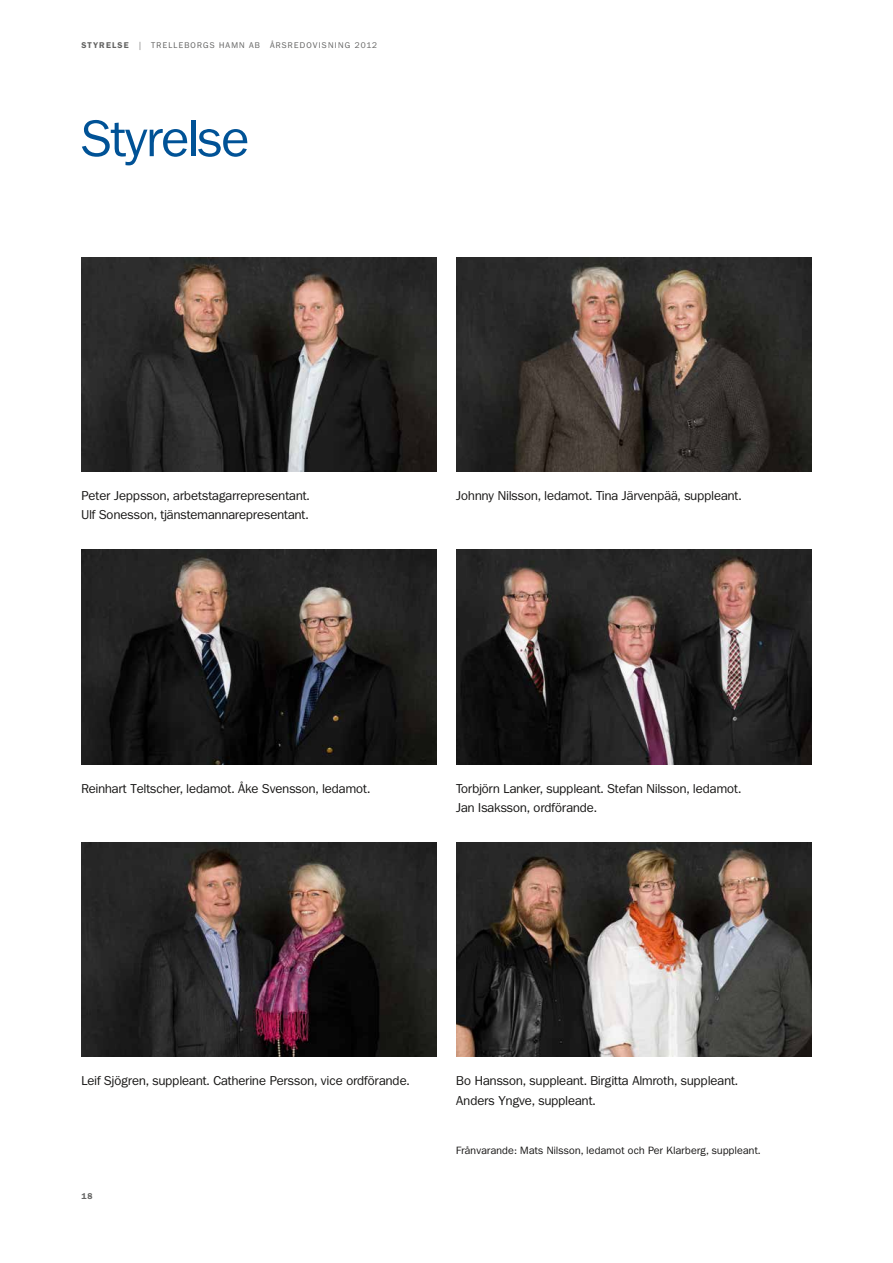
<style>
.page{position:relative;width:893px;height:1263px;background:#fff}
.page>*{position:absolute;margin:0;border:0;box-sizing:border-box;transform-origin:0 0}
.t1{font:51px "Franklin ITC Book";letter-spacing:-.01em;color:#005296}
.t2{font:12.75px/19.5px "Franklin ITC Book";letter-spacing:.01em;color:#181716}
.t3{font:10.5px "Franklin ITC Book";letter-spacing:.025em;color:#181716}
.t4{font:8.25px "Franklin ITC Book";letter-spacing:.125em;color:#626261}
.t5{font:8.25px "Franklin ITC Demi";letter-spacing:.15em;color:#626261}
.t6{font:8.25px "Franklin ITC Demi";letter-spacing:.125em;color:#626261}
</style>
<div class="page">
<img style="left:456px;top:550px;width:355px;height:214px">
<img style="left:456px;top:842px;width:355px;height:215px">
<img style="left:82px;top:842px;width:355px;height:215px">
<img style="left:82px;top:550px;width:355px;height:214px">
<img style="left:82px;top:257px;width:355px;height:215px">
<img style="left:456px;top:257px;width:355px;height:215px">
<p class="t5" style="left:82px;top:41px;width:48px">STYRELSE</p>
<p class="t4" style="left:139px;top:41px;width:10px">| trelleb</p>
<p class="t4" style="left:191px;top:41px;width:14px">orgs</p>
<p class="t4" style="left:219px;top:41px;width:50px">ha mn AB årsred</p>
<p class="t4" style="left:306px;top:41px;width:13px">ovisning</p>
<p class="t4" style="left:355px;top:41px;width:24px">2012</p>
<h1 class="t1" style="left:82px;top:110px;width:169px">Styrelse</h1>
<p class="t2" style="left:82px;top:486px;width:230px">Peter Jeppsson, arbetstagarrepresentant.<br>Ulf Sonesson, tjänstemannarepresentant.</p>
<p class="t2" style="left:456px;top:486px;width:287px">Johnny Nilsson, ledamot. Tina Järvenpää, suppleant.</p>
<p class="t2" style="left:82px;top:779px;width:290px">Reinhart Teltscher, ledamot. Åke Svensson, ledamot.</p>
<p class="t2" style="left:456px;top:779px;width:286px">Torbjörn Lanker, suppleant. Stefan Nilsson, ledamot.<br>Jan Isaksson, ordförande.</p>
<p class="t2" style="left:82px;top:1071px;width:329px">Leif Sjögren, suppleant. Catherine Persson, vice ordförande.</p>
<p class="t6" style="left:82px;top:1191px;width:13px">18</p>
<p class="t2" style="left:456px;top:1071px;width:283px">Bo Hansson, suppleant. Birgitta Almroth, suppleant.<br>Anders Yngve, suppleant.</p>
<p class="t3" style="left:456px;top:1145px;width:306px">Frånvarande: Mats Nilsson, ledamot och Per Klarberg, suppleant.</p>
</div>
